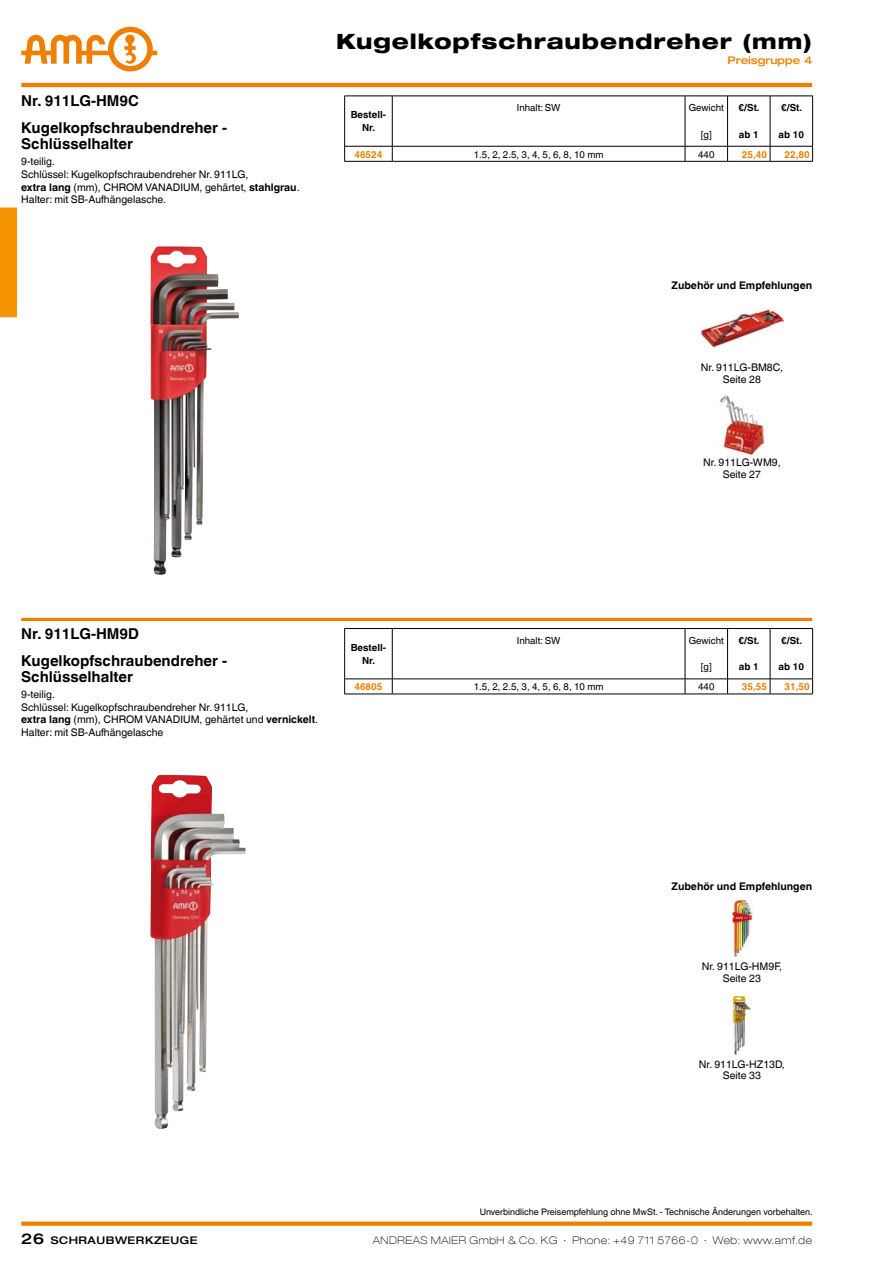
<style>
.page{position:relative;width:893px;height:1263px;background:#fff}
.page>*{position:absolute;margin:0;border:0;box-sizing:border-box;transform-origin:0 0}
.t1{font:800 expanded 21px "Helvetica Neue LT Com";letter-spacing:.045em;color:#000}
.t2{font:700 15px/16px "Helvetica World";color:#000}
.t3{font:10.5px/12.8px "Helvetica World";color:#000;text-align:center}
.t4{font:100 expanded 10.5px "Helvetica Neue LT Com";letter-spacing:.05em;color:#000}
.t5{font:700 10.5px "Helvetica World";color:#000}
.t6{font:500 expanded 10.5px "Helvetica Neue LT Com";letter-spacing:.05em;color:#000}
.t7{font:500 expanded 10.5px "Helvetica Neue LT Com";color:#ee7f00}
.t8{font:9.75px "Helvetica World";color:#000}
.t9{font:700 9.75px/12.8px "Helvetica World";color:#000;text-align:center}
.t10{font:700 9.75px "Helvetica World";color:#ee7f00}
.t11{font:9px "Helvetica World";color:#000}
.s1{font-weight:700}
.s2{font-size:15px}
</style>
<div class="page">
<hr style="left:21px;top:83px;width:791px;height:4px;background:#ee7f00">
<svg style="left:21px;top:27px;width:136px;height:44px"></svg>
<div style="left:0;top:207px;width:17px;height:110px;background:#f39400"></div>
<div style="left:21px;top:1221px;width:791px;height:5px;background:#ee7f00"></div>
<img style="left:150px;top:246px;width:89px;height:329px">
<svg style="left:344px;top:96px;width:469px;height:65px"></svg>
<hr style="left:344px;top:161px;width:48px;height:1px;background:#000">
<hr style="left:392px;top:161px;width:293px;height:1px;background:#000">
<hr style="left:685px;top:161px;width:43px;height:1px;background:#000">
<hr style="left:728px;top:161px;width:42px;height:1px;background:#000">
<hr style="left:770px;top:161px;width:43px;height:1px;background:#000">
<hr style="left:21px;top:618px;width:791px;height:3px;background:#ee7f00">
<svg style="left:344px;top:628px;width:469px;height:66px"></svg>
<hr style="left:344px;top:694px;width:48px;height:1px;background:#000">
<hr style="left:392px;top:694px;width:293px;height:1px;background:#000">
<hr style="left:685px;top:694px;width:43px;height:1px;background:#000">
<hr style="left:728px;top:694px;width:42px;height:1px;background:#000">
<hr style="left:770px;top:694px;width:43px;height:1px;background:#000">
<img style="left:150px;top:775px;width:96px;height:354px">
<img style="left:731px;top:900px;width:22px;height:57px">
<img style="left:730px;top:996px;width:23px;height:59px">
<img style="left:700px;top:309px;width:83px;height:39px">
<img style="left:720px;top:396px;width:44px;height:58px">
<h1 class="t1" style="left:336px;top:28px;width:478px">Kugelkopfschraubendreher (mm)</h1>
<h2 class="t2" style="left:21px;top:93px;width:119px">Nr. 911LG-HM9C</h2>
<h2 class="t2" style="left:21px;top:120px;width:207px">Kugelkopfschraubendreher -<br>Schlüsselhalter</h2>
<p class="t3" style="left:21px;top:155px;width:280px;text-align:left">9-teilig.<br>Schlüssel: Kugelkopfschraubendreher Nr. 911LG,<br><span class="s1">extra lang</span> (mm), CHROM VANADIUM, gehärtet, <span class="s1">stahlgrau</span>.<br>Halter: mit SB-Aufhängelasche.</p>
<p class="t9" style="left:351px;top:108px;width:37px">Bestell-<br>Nr.</p>
<p class="t7" style="left:728px;top:53px;width:86px">PREISGRUPPE 4</p>
<p class="t8" style="left:517px;top:102px;width:45px">Inhalt: SW</p>
<p class="t8" style="left:689px;top:102px;width:37px">Gewicht</p>
<p class="t8" style="left:701px;top:129px;width:12px">[g]</p>
<p class="t9" style="left:739px;top:102px;width:23px">€/St.</p>
<p class="t9" style="left:739px;top:128px;width:21px">ab 1</p>
<p class="t9" style="left:781px;top:102px;width:23px">€/St.</p>
<p class="t9" style="left:779px;top:128px;width:27px">ab 10</p>
<p class="t10" style="left:354px;top:148px;width:30px">46524</p>
<p class="t8" style="left:474px;top:148px;width:131px">1.5, 2, 2.5, 3, 4, 5, 6, 8, 10 mm</p>
<p class="t8" style="left:698px;top:148px;width:18px">440</p>
<p class="t10" style="left:742px;top:148px;width:27px">25,40</p>
<p class="t10" style="left:784px;top:148px;width:27px">22,80</p>
<p class="t5" style="left:672px;top:279px;width:142px">Zubehör und Empfehlungen</p>
<p class="t3" style="left:701px;top:361px;width:84px;line-height:11.7px">Nr. 911LG-BM8C,<br>Seite 28</p>
<p class="t3" style="left:703px;top:457px;width:79px;line-height:11.7px">Nr. 911LG-WM9,<br>Seite 27</p>
<h2 class="t2" style="left:21px;top:626px;width:119px">Nr. 911LG-HM9D</h2>
<h2 class="t2" style="left:21px;top:653px;width:207px">Kugelkopfschraubendreher -<br>Schlüsselhalter</h2>
<p class="t3" style="left:21px;top:688px;width:298px;text-align:left">9-teilig.<br>Schlüssel: Kugelkopfschraubendreher Nr. 911LG,<br><span class="s1">extra lang</span> (mm), CHROM VANADIUM, gehärtet und <span class="s1">vernickelt</span>.<br>Halter: mit SB-Aufhängelasche</p>
<p class="t9" style="left:351px;top:641px;width:37px">Bestell-<br>Nr.</p>
<p class="t8" style="left:517px;top:635px;width:45px">Inhalt: SW</p>
<p class="t8" style="left:689px;top:635px;width:37px">Gewicht</p>
<p class="t8" style="left:701px;top:661px;width:12px">[g]</p>
<p class="t9" style="left:739px;top:634px;width:23px">€/St.</p>
<p class="t9" style="left:739px;top:661px;width:21px">ab 1</p>
<p class="t9" style="left:781px;top:634px;width:23px">€/St.</p>
<p class="t9" style="left:779px;top:661px;width:27px">ab 10</p>
<p class="t10" style="left:354px;top:681px;width:30px">46805</p>
<p class="t8" style="left:474px;top:681px;width:131px">1.5, 2, 2.5, 3, 4, 5, 6, 8, 10 mm</p>
<p class="t8" style="left:698px;top:681px;width:18px">440</p>
<p class="t10" style="left:742px;top:681px;width:27px">35,55</p>
<p class="t10" style="left:784px;top:681px;width:27px">31,50</p>
<p class="t5" style="left:672px;top:880px;width:142px">Zubehör und Empfehlungen</p>
<p class="t3" style="left:702px;top:961px;width:82px;line-height:11.7px">Nr. 911LG-HM9F,<br>Seite 23</p>
<p class="t3" style="left:699px;top:1058px;width:87px;line-height:11.7px">Nr. 911LG-HZ13D,<br>Seite 33</p>
<p class="t11" style="left:480px;top:1207px;width:334px">Unverbindliche Preisempfehlung ohne MwSt. - Technische Änderungen vorbehalten.</p>
<p class="t6" style="left:21px;top:1233px;width:178px"><span class="s2">26</span> SCHRAUBWERKZEUGE</p>
<p class="t4" style="left:373px;top:1233px;width:441px">ANDREAS MAIER GmbH &amp; Co. KG ∙ Phone: +49 711 5766-0 ∙ Web: www.amf.de</p>
</div>
